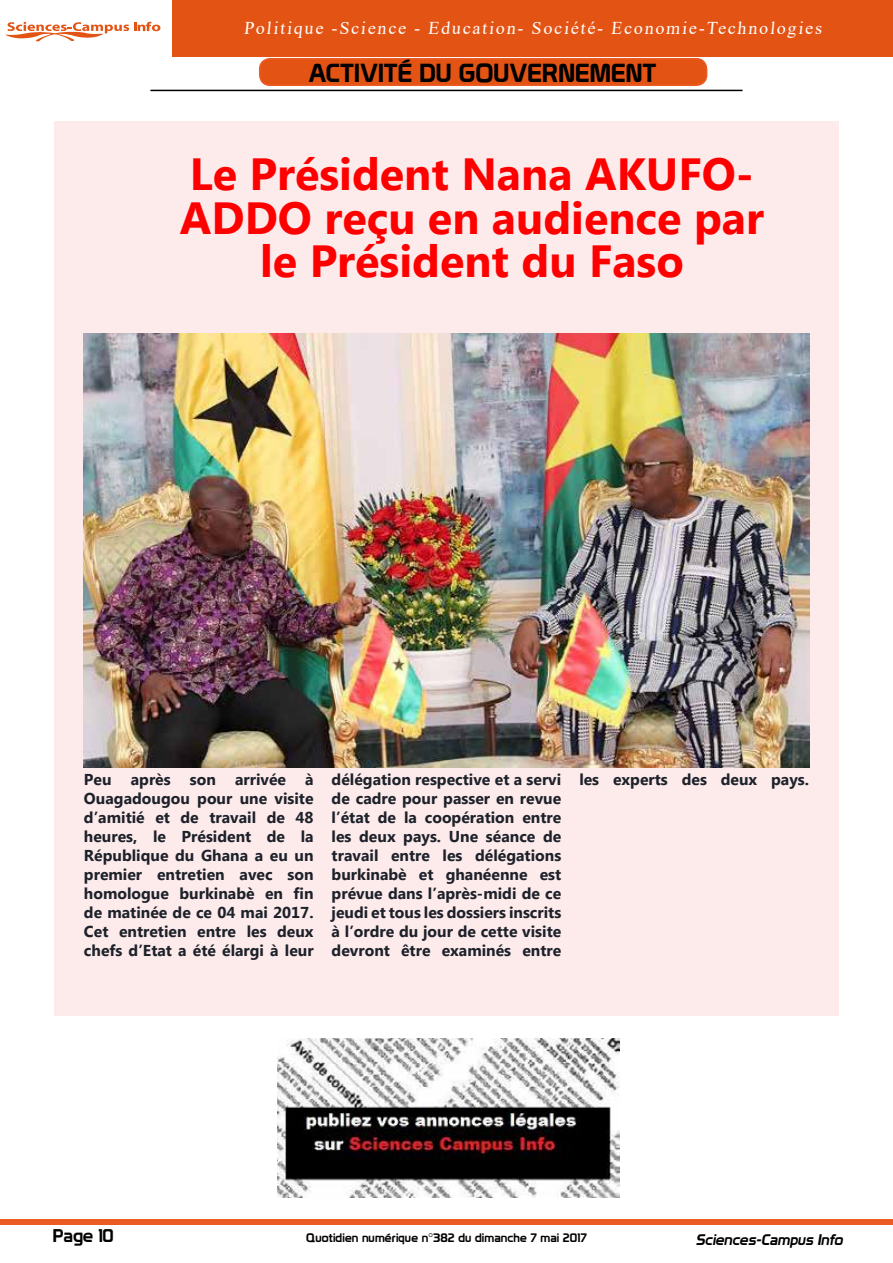
<style>
.page{position:relative;width:893px;height:1263px;background:#fff}
.page>*{position:absolute;margin:0;border:0;box-sizing:border-box;transform-origin:0 0}
.t1{font:700 45px/43.5px "Myanmar Text";color:#f00;text-align:center}
.t2{font:25.5px "Prototype";color:#000}
.t3{font:18px "Times New Roman";color:#fff}
.t4{font:18px "Prototype";color:#000}
.t5{font:700 15.75px/18.9px "Myanmar Text";color:#1d2129;text-align:justify}
.t6{font:italic 15px "Prototype";color:#000}
.t7{font:12px "Prototype";letter-spacing:.01em;color:#000}
</style>
<div class="page">
<div style="left:1px;top:1219px;width:892px;height:6px;background:#ea5c24"></div>
<div style="left:54px;top:122px;width:785px;height:894px;background:#fdebec"></div>
<svg style="left:5px;top:22px;width:155px;height:20px"></svg>
<div style="left:172px;top:0;width:721px;height:56px;background:#e35414"></div>
<hr style="left:150px;top:90px;width:592px;height:1px;background:#000">
<div style="left:260px;top:59px;width:447px;height:26px;background:#e35414;border-radius:10px"></div>
<div style="left:259px;top:58px;width:448px;height:28px;border:2px solid #ea5c24;border-radius:10px"></div>
<img style="left:84px;top:334px;width:725px;height:433px">
<img style="left:277px;top:1038px;width:342px;height:159px">
<p class="t3" style="left:244px;top:15px;width:582px">Politique -Science - Education- Société- Economie-Technologies</p>
<h2 class="t2" style="left:308px;top:58px;width:350px">ACTIVITÉ DU GOUVERNEMENT</h2>
<h1 class="t1" style="left:180px;top:153px;width:586px">Le Président Nana AKUFO-<br>ADDO reçu en audience par le Président du Faso</h1>
<p class="t5" style="left:84px;top:770px;width:231px">Peu après son arrivée à Ouagadougou pour une visite d’amitié et de travail de 48 heures, le Président de la République du Ghana a eu un premier entretien avec son homologue burkinabè en fin de matinée de ce 04 mai 2017.<br>Cet entretien entre les deux chefs d’Etat a été élargi à leur</p>
<p class="t5" style="left:332px;top:770px;width:231px">délégation respective et a servi de cadre pour passer en revue l’état de la coopération entre les deux pays. Une séance de travail entre les délégations burkinabè et ghanéenne est prévue dans l’après-midi de ce jeudi et tous les dossiers inscrits à l’ordre du jour de cette visite devront être examinés entre</p>
<p class="t5" style="left:579px;top:770px;width:231px">les experts des deux pays.</p>
<p class="t4" style="left:53px;top:1225px;width:62px">Page 10</p>
<p class="t7" style="left:306px;top:1230px;width:282px">Quotidien numérique n°382 du dimanche 7 mai 2017</p>
<p class="t6" style="left:696px;top:1231px;width:152px">Sciences-Campus Info</p>
</div>
